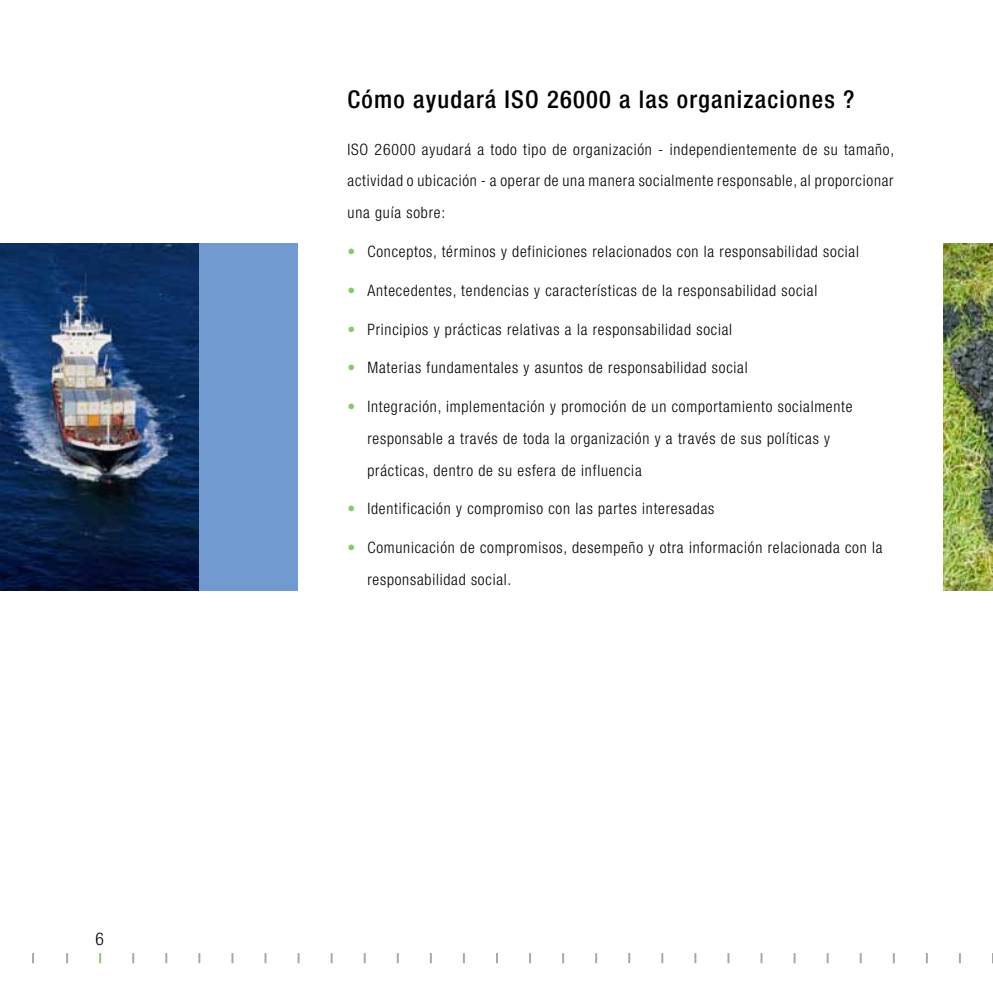
<style>
.page{position:relative;width:993px;height:993px;background:#fff}
.page>*{position:absolute;margin:0;border:0;box-sizing:border-box;transform-origin:0 0}
.t1{font:500 condensed 24.5px "Helvetica Neue LT Com";letter-spacing:.05em;color:#000}
.t2{font:300 condensed 17.5px "Helvetica Neue LT Com";color:#000}
.t3{font:300 condensed 15.75px/31.5px "Helvetica Neue LT Com";letter-spacing:.05em;color:#000}
.s1{color:#88c86f}
</style>
<div class="page">
<div style="left:174px;top:243px;width:124px;height:347px;background:#719ad1"></div>
<img style="left:0;top:243px;width:198px;height:347px">
<img style="left:943px;top:243px;width:49px;height:347px">
<svg style="left:66px;top:953px;width:2px;height:9px"></svg>
<svg style="left:32px;top:953px;width:2px;height:9px"></svg>
<svg style="left:429px;top:953px;width:2px;height:9px"></svg>
<svg style="left:264px;top:953px;width:2px;height:9px"></svg>
<svg style="left:694px;top:953px;width:2px;height:9px"></svg>
<svg style="left:99px;top:953px;width:2px;height:9px"></svg>
<svg style="left:496px;top:953px;width:2px;height:9px"></svg>
<svg style="left:297px;top:953px;width:2px;height:9px"></svg>
<svg style="left:727px;top:953px;width:2px;height:9px"></svg>
<svg style="left:132px;top:953px;width:2px;height:9px"></svg>
<svg style="left:529px;top:953px;width:2px;height:9px"></svg>
<svg style="left:892px;top:953px;width:2px;height:9px"></svg>
<svg style="left:330px;top:953px;width:2px;height:9px"></svg>
<svg style="left:760px;top:953px;width:2px;height:9px"></svg>
<svg style="left:165px;top:953px;width:2px;height:9px"></svg>
<svg style="left:562px;top:953px;width:2px;height:9px"></svg>
<svg style="left:925px;top:953px;width:2px;height:9px"></svg>
<svg style="left:363px;top:953px;width:2px;height:9px"></svg>
<svg style="left:793px;top:953px;width:2px;height:9px"></svg>
<svg style="left:198px;top:953px;width:2px;height:9px"></svg>
<svg style="left:595px;top:953px;width:2px;height:9px"></svg>
<svg style="left:396px;top:953px;width:2px;height:9px"></svg>
<svg style="left:826px;top:953px;width:2px;height:9px"></svg>
<svg style="left:231px;top:953px;width:2px;height:9px"></svg>
<svg style="left:661px;top:953px;width:2px;height:9px"></svg>
<svg style="left:628px;top:953px;width:2px;height:9px"></svg>
<svg style="left:859px;top:953px;width:2px;height:9px"></svg>
<p class="t2" style="left:96px;top:928px;width:10px">6</p>
<h1 class="t1" style="left:347px;top:85px;width:508px">Cómo ayudará ISO 26000 a las organizaciones ?</h1>
<p class="t3" style="left:347px;top:133px;width:548px;text-align:justify">ISO 26000 ayudará a todo tipo de organización - independientemente de su tamaño, actividad o ubicación - a operar de una manera socialmente responsable, al proporcionar una guía sobre:</p>
<p class="t3" style="left:347px;top:235px;width:513px"><span class="s1">•</span> Conceptos, términos y definiciones relacionados con la responsabilidad social</p>
<p class="t3" style="left:347px;top:274px;width:471px"><span class="s1">•</span> Antecedentes, tendencias y características de la responsabilidad social</p>
<p class="t3" style="left:347px;top:313px;width:386px"><span class="s1">•</span> Principios y prácticas relativas a la responsabilidad social</p>
<p class="t3" style="left:347px;top:352px;width:401px"><span class="s1">•</span> Materias fundamentales y asuntos de responsabilidad social</p>
<p class="t3" style="left:367px;top:391px;width:486px;text-indent:-20px"><span class="s1">•</span> Integración, implementación y promoción de un comportamiento socialmente responsable a través de toda la organización y a través de sus políticas y prácticas, dentro de su esfera de influencia</p>
<p class="t3" style="left:347px;top:493px;width:368px"><span class="s1">•</span> Identificación y compromiso con las partes interesadas</p>
<p class="t3" style="left:367px;top:532px;width:516px;text-indent:-20px"><span class="s1">•</span> Comunicación de compromisos, desempeño y otra información relacionada con la responsabilidad social.</p>
</div>
